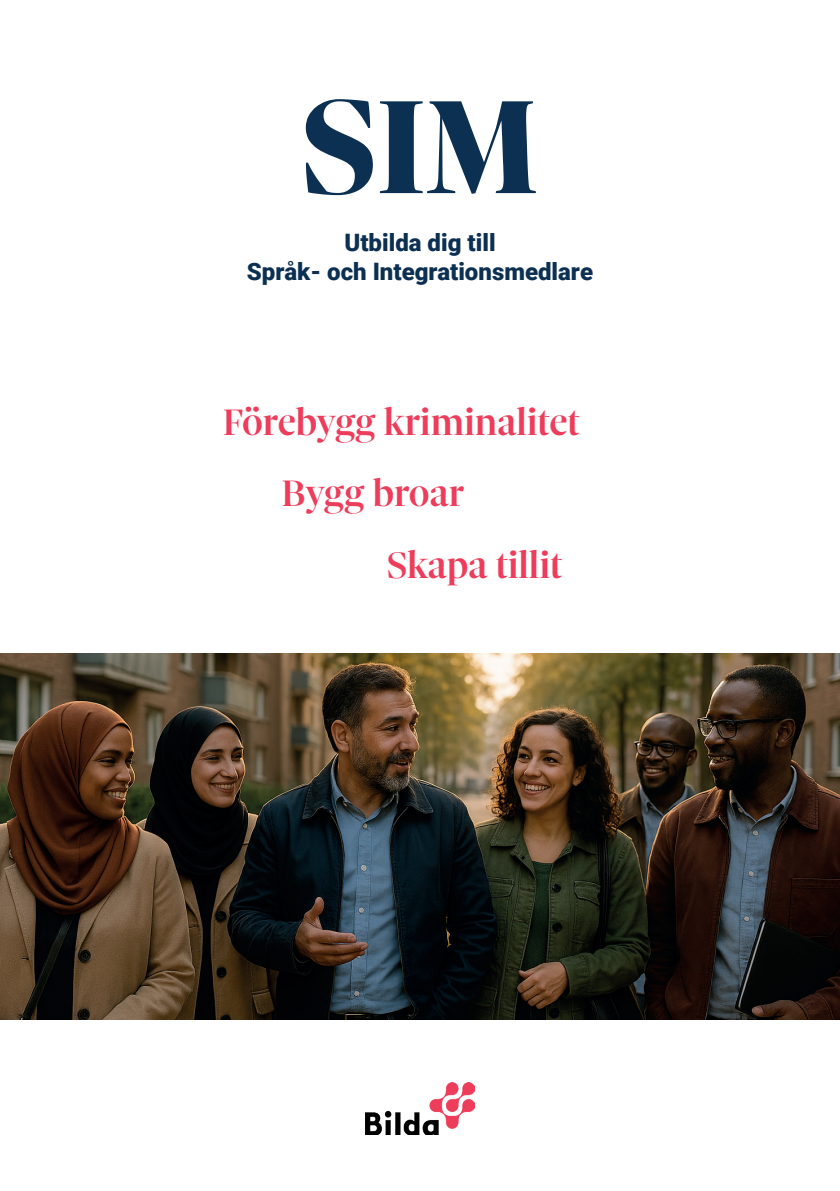
<style>
.page{position:relative;width:840px;height:1191px;background:#fff}
.page>*{position:absolute;margin:0;border:0;box-sizing:border-box;transform-origin:0 0}
.t1{font:300 144px "Sole Serif Titling Subhead";color:#0c3052}
.t2{font:300 39.8px "Sole Serif Titling Subhead";color:#ee3c5b}
.t3{font:900 24px/28.8px "Roboto";color:#0c3052;text-align:center}
</style>
<div class="page">
<img style="left:0;top:653px;width:839px;height:366px">
<img style="left:365px;top:1082px;width:109px;height:52px">
<h1 class="t1" style="left:301px;top:36px;width:239px">SIM</h1>
<p class="t3" style="left:247px;top:227px;width:347px">Utbilda dig till<br>Språk- och Integrationsmedlare</p>
<h2 class="t2" style="left:223px;top:391px;width:358px">Förebygg kriminalitet</h2>
<h2 class="t2" style="left:281px;top:463px;width:184px">Bygg broar</h2>
<h2 class="t2" style="left:386px;top:534px;width:177px">Skapa tillit</h2>
</div>
